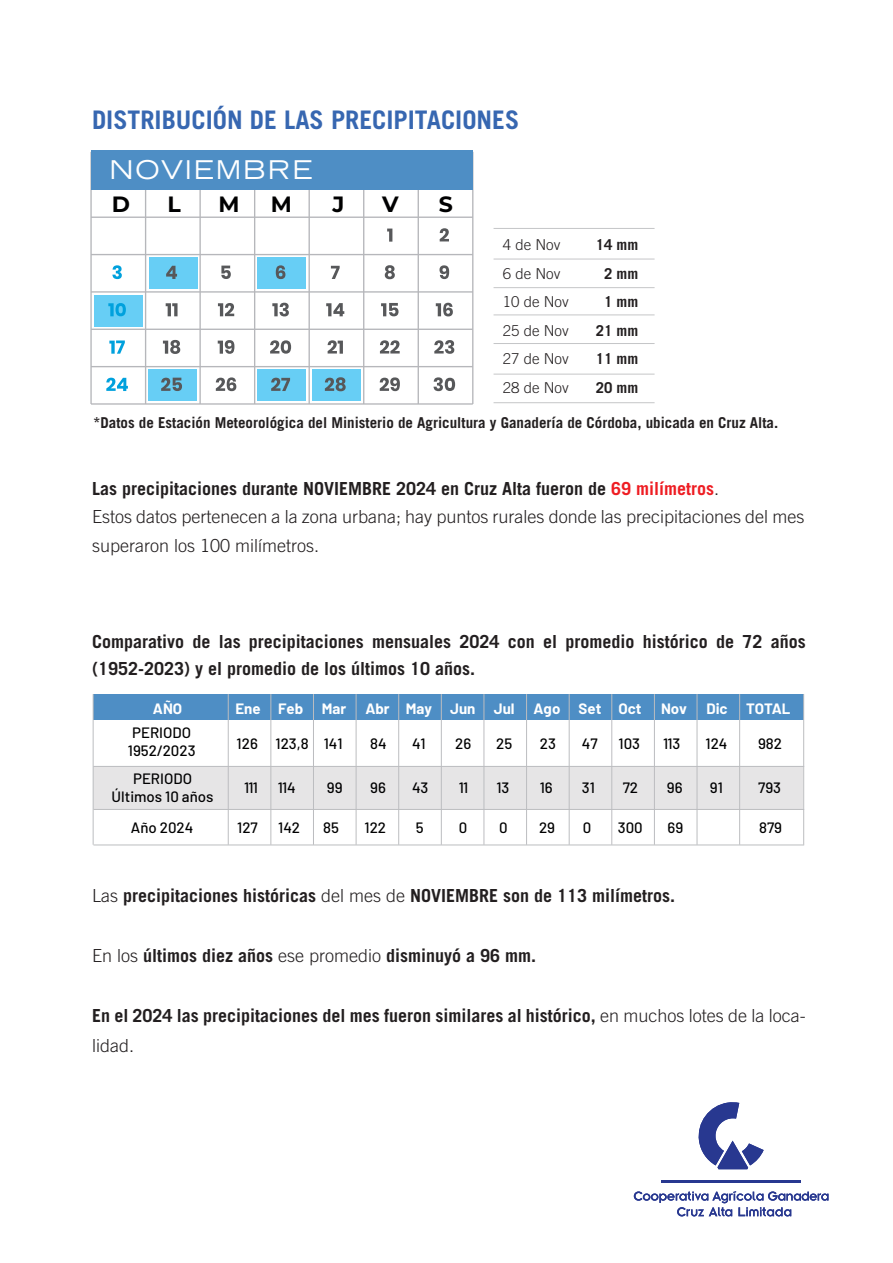
<style>
.page{position:relative;width:893px;height:1263px;background:#fff}
.page>*{position:absolute;margin:0;border:0;box-sizing:border-box;transform-origin:0 0}
.t1{font:700 25.65px "Trade Gothic";color:#3767b1}
.t2{font:expanded 25.65px "Trade Gothic LT";letter-spacing:.075em;color:#fff}
.t3{font:700 22.05px "Montserrat";color:#000001}
.t4{font:700 18px/27px "Trade Gothic";color:#231f20}
.t5{font:300 18px/28.5px "Trade Gothic";color:#231f20}
.t6{font:500 15px/18px "Barlow";color:#000001}
.t7{font:700 15px "Trade Gothic";color:#231f20}
.t8{font:700 15px "Barlow";color:#fff}
.t9{font:300 15px "Trade Gothic";color:#231f20}
.s1{font-weight:700}
.s2{font-weight:700;color:#ee1d23}
.s3{font-weight:300}
</style>
<div class="page">
<svg style="left:90px;top:151px;width:383px;height:254px"></svg>
<svg style="left:634px;top:1191px;width:194px;height:25px"></svg>
<hr style="left:661px;top:1180px;width:140px;height:3px;background:#283890">
<svg style="left:698px;top:1102px;width:66px;height:67px"></svg>
<div style="left:92px;top:150px;width:381px;height:39px;background:#4e8ec5"></div>
<hr style="left:494px;top:343px;width:161px;height:1px;background:#c5c6c8">
<hr style="left:494px;top:315px;width:161px;height:1px;background:#c5c6c8">
<hr style="left:494px;top:374px;width:161px;height:1px;background:#c5c6c8">
<hr style="left:494px;top:402px;width:161px;height:1px;background:#c5c6c8">
<hr style="left:494px;top:228px;width:161px;height:1px;background:#c5c6c8">
<hr style="left:494px;top:259px;width:161px;height:1px;background:#c5c6c8">
<hr style="left:494px;top:287px;width:161px;height:1px;background:#c5c6c8">
<div style="left:93px;top:767px;width:710px;height:42px;background:#e6e5e6"></div>
<div style="left:93px;top:694px;width:711px;height:25px;background:#4e8ec5"></div>
<hr style="left:228px;top:694px;width:1px;height:151px;background:#bcbdc0">
<hr style="left:271px;top:694px;width:1px;height:151px;background:#bcbdc0">
<hr style="left:313px;top:694px;width:1px;height:151px;background:#bcbdc0">
<hr style="left:356px;top:694px;width:1px;height:151px;background:#bcbdc0">
<hr style="left:398px;top:694px;width:1px;height:151px;background:#bcbdc0">
<hr style="left:441px;top:694px;width:1px;height:151px;background:#bcbdc0">
<hr style="left:484px;top:694px;width:1px;height:151px;background:#bcbdc0">
<hr style="left:526px;top:694px;width:1px;height:151px;background:#bcbdc0">
<hr style="left:569px;top:694px;width:1px;height:151px;background:#bcbdc0">
<hr style="left:611px;top:694px;width:1px;height:151px;background:#bcbdc0">
<hr style="left:654px;top:694px;width:1px;height:151px;background:#bcbdc0">
<hr style="left:697px;top:694px;width:1px;height:151px;background:#bcbdc0">
<hr style="left:739px;top:694px;width:1px;height:151px;background:#bcbdc0">
<hr style="left:93px;top:766px;width:711px;height:1px;background:#bcbdc0">
<hr style="left:93px;top:809px;width:711px;height:1px;background:#bcbdc0">
<hr style="left:93px;top:845px;width:711px;height:1px;background:#bcbdc0">
<hr style="left:803px;top:694px;width:1px;height:151px;background:#bcbdc0">
<hr style="left:93px;top:694px;width:1px;height:151px;background:#bcbdc0">
<h1 class="t1" style="left:92px;top:104px;width:429px">DISTRIBUCIÓN DE LAS PRECIPITACIONES</h1>
<h1 class="t2" style="left:109px;top:153px;width:204px">NOVIEMBRE</h1>
<p class="t3" style="left:112px;top:188px;width:20px">D</p>
<p class="t3" style="left:168px;top:188px;width:15px">L</p>
<p class="t3" style="left:218px;top:188px;width:23px">M</p>
<p class="t3" style="left:271px;top:188px;width:23px">M</p>
<p class="t3" style="left:333px;top:188px;width:13px">J</p>
<p class="t3" style="left:382px;top:188px;width:18px">V</p>
<p class="t3" style="left:439px;top:188px;width:16px">S</p>
<p class="t9" style="left:503px;top:236px;width:59px">4 de Nov</p>
<p class="t7" style="left:596px;top:236px;width:44px">14 mm</p>
<p class="t9" style="left:503px;top:265px;width:59px">6 de Nov</p>
<p class="t7" style="left:604px;top:264px;width:36px">2 mm</p>
<p class="t9" style="left:503px;top:293px;width:67px">10 de Nov</p>
<p class="t7" style="left:604px;top:293px;width:36px">1 mm</p>
<p class="t9" style="left:503px;top:322px;width:67px">25 de Nov</p>
<p class="t7" style="left:596px;top:321px;width:44px">21 mm</p>
<p class="t9" style="left:503px;top:350px;width:67px">27 de Nov</p>
<p class="t7" style="left:596px;top:350px;width:44px">11 mm</p>
<p class="t9" style="left:503px;top:379px;width:67px">28 de Nov</p>
<p class="t7" style="left:596px;top:378px;width:44px">20 mm</p>
<p class="t7" style="left:93px;top:414px;width:687px">*Datos de Estación Meteorológica del Ministerio de Agricultura y Ganadería de Córdoba, ubicada en Cruz Alta.</p>
<p class="t5" style="left:92px;top:474px;width:714px"><span class="s1">Las precipitaciones durante NOVIEMBRE 2024 en Cruz Alta fueron de</span> <span class="s2">69 milímetros</span>.<br>Estos datos pertenecen a la zona urbana; hay puntos rurales donde las precipitaciones del mes superaron los 100 milímetros.</p>
<p class="t4" style="left:92px;top:627px;width:715px">Comparativo de las precipitaciones mensuales 2024 con el promedio histórico de 72 años (1952-2023) y el promedio de los últimos 10 años.</p>
<p class="t8" style="left:153px;top:699px;width:31px">AÑO</p>
<p class="t8" style="left:235px;top:699px;width:112px">Ene Feb Mar</p>
<p class="t8" style="left:365px;top:699px;width:151px">Abr May Jun Jul</p>
<p class="t8" style="left:533px;top:699px;width:110px">Ago Set Oct</p>
<p class="t8" style="left:661px;top:699px;width:28px">Nov</p>
<p class="t8" style="left:706px;top:699px;width:86px">Dic TOTAL</p>
<p class="t6" style="left:128px;top:723px;width:69px">PERIODO<br>1952/2023</p>
<p class="t6" style="left:237px;top:734px;width:108px">126 123,8 141</p>
<p class="t6" style="left:370px;top:734px;width:18px">84</p>
<p class="t6" style="left:412px;top:734px;width:15px">41</p>
<p class="t6" style="left:455px;top:734px;width:18px">26</p>
<p class="t6" style="left:496px;top:734px;width:18px">25</p>
<p class="t6" style="left:540px;top:734px;width:18px">23</p>
<p class="t6" style="left:582px;top:734px;width:17px">47</p>
<p class="t6" style="left:618px;top:734px;width:23px">103</p>
<p class="t6" style="left:663px;top:734px;width:19px">113</p>
<p class="t6" style="left:706px;top:734px;width:23px">124</p>
<p class="t6" style="left:758px;top:734px;width:26px">982</p>
<p class="t6" style="left:112px;top:769px;width:103px;text-align:center">PERIODO<br>Últimos 10 años</p>
<p class="t6" style="left:244px;top:778px;width:15px">111</p>
<p class="t6" style="left:278px;top:778px;width:20px">114</p>
<p class="t6" style="left:327px;top:778px;width:17px">99</p>
<p class="t6" style="left:370px;top:778px;width:17px">96</p>
<p class="t6" style="left:412px;top:778px;width:18px">43</p>
<p class="t6" style="left:459px;top:778px;width:11px">11</p>
<p class="t6" style="left:496px;top:778px;width:15px">13</p>
<p class="t6" style="left:540px;top:778px;width:15px">16</p>
<p class="t6" style="left:582px;top:778px;width:15px">31</p>
<p class="t6" style="left:623px;top:778px;width:17px">72</p>
<p class="t6" style="left:667px;top:778px;width:17px">96</p>
<p class="t6" style="left:710px;top:778px;width:15px">91</p>
<p class="t6" style="left:758px;top:778px;width:25px">793</p>
<p class="t6" style="left:131px;top:818px;width:64px">Año 2024</p>
<p class="t6" style="left:237px;top:818px;width:22px">127</p>
<p class="t6" style="left:278px;top:818px;width:23px">142</p>
<p class="t6" style="left:323px;top:818px;width:17px">85</p>
<p class="t6" style="left:364px;top:818px;width:23px">122</p>
<p class="t6" style="left:416px;top:818px;width:9px">5</p>
<p class="t6" style="left:459px;top:818px;width:10px">0</p>
<p class="t6" style="left:499px;top:818px;width:10px">0</p>
<p class="t6" style="left:539px;top:818px;width:18px">29</p>
<p class="t6" style="left:583px;top:818px;width:10px">0</p>
<p class="t6" style="left:618px;top:818px;width:26px">300</p>
<p class="t6" style="left:667px;top:818px;width:17px">69</p>
<p class="t6" style="left:759px;top:818px;width:25px">879</p>
<p class="t4" style="left:92px;top:881px;width:585px"><span class="s3">Las</span> precipitaciones históricas <span class="s3">del mes de</span> NOVIEMBRE son de 113 milímetros.</p>
<p class="t4" style="left:92px;top:941px;width:446px"><span class="s3">En los</span> últimos diez años <span class="s3">ese promedio</span> disminuyó a 96 mm.</p>
<p class="t4" style="left:92px;top:1000px;width:715px;line-height:30px">En el 2024 las precipitaciones del mes fueron similares al histórico, <span class="s3">en muchos lotes de la loca&shy;lidad.</span></p>
</div>
